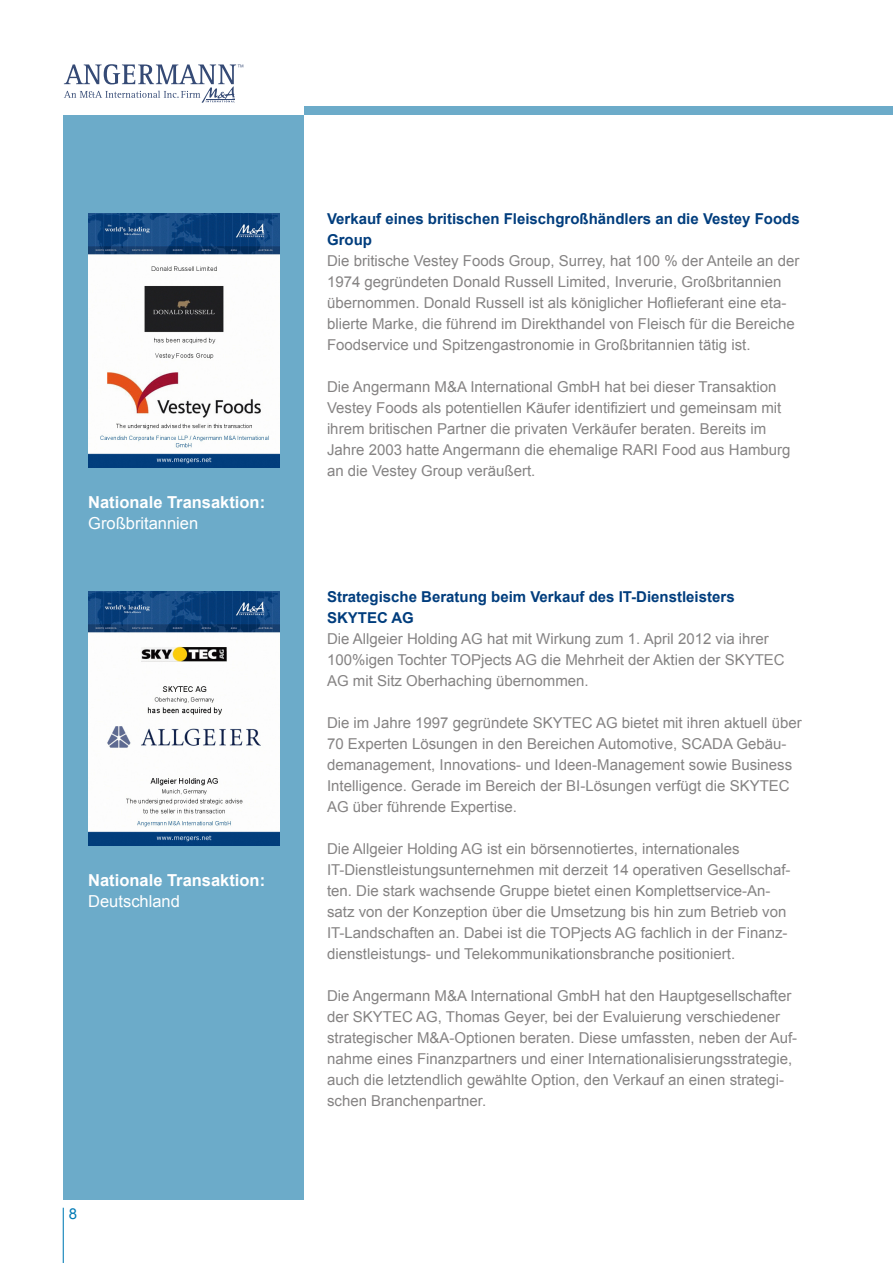
<style>
.page{position:relative;width:893px;height:1263px;background:#fff}
.page>*{position:absolute;margin:0;border:0;box-sizing:border-box;transform-origin:0 0}
.t1{font:700 16.5px "Arial";color:#fff}
.t2{font:16.5px "Arial";color:#fff}
.t3{font:15px/21px "Arial";color:#858383}
.t4{font:700 15px/21px "Arial";color:#003d7d}
.t5{font:15px "Arial";color:#007ab5}
</style>
<div class="page">
<div style="left:64px;top:115px;width:240px;height:1084px;background:#6cabc9"></div>
<svg style="left:64px;top:64px;width:179px;height:39px"></svg>
<div style="left:304px;top:106px;width:589px;height:9px;background:#6cabc9"></div>
<hr style="left:63px;top:1208px;width:1px;height:55px;background:#007ab5">
<img style="left:88px;top:213px;width:192px;height:254px">
<img style="left:88px;top:591px;width:192px;height:254px">
<p class="t1" style="left:88px;top:491px;width:178px">Nationale Transaktion:</p>
<p class="t2" style="left:88px;top:512px;width:112px">Großbritannien</p>
<p class="t1" style="left:88px;top:869px;width:178px">Nationale Transaktion:</p>
<p class="t2" style="left:88px;top:890px;width:93px">Deutschland</p>
<p class="t5" style="left:69px;top:1203px;width:10px">8</p>
<p class="t4" style="left:327px;top:209px;width:474px">Verkauf eines britischen Fleischgroßhändlers an die Vestey Foods<br>Group</p>
<p class="t3" style="left:327px;top:251px;width:474px">Die britische Vestey Foods Group, Surrey, hat 100 % der Anteile an der 1974 gegründeten Donald Russell Limited, Inverurie, Großbritannien übernommen. Donald Russell ist als königlicher Hoflieferant eine eta&shy;blierte Marke, die führend im Direkthandel von Fleisch für die Bereiche Foodservice und Spitzengastronomie in Großbritannien tätig ist.</p>
<p class="t3" style="left:327px;top:377px;width:465px">Die Angermann M&amp;A International GmbH hat bei dieser Transaktion Vestey Foods als potentiellen Käufer identifiziert und gemeinsam mit ihrem britischen Partner die privaten Verkäufer beraten. Bereits im Jahre 2003 hatte Angermann die ehemalige RARI Food aus Hamburg an die Vestey Group veräußert.</p>
<p class="t4" style="left:327px;top:587px;width:409px">Strategische Beratung beim Verkauf des IT-Dienstleisters<br>SKYTEC AG</p>
<p class="t3" style="left:327px;top:629px;width:459px">Die Allgeier Holding AG hat mit Wirkung zum 1. April 2012 via ihrer<br>100%igen Tochter TOPjects AG die Mehrheit der Aktien der SKYTEC<br>AG mit Sitz Oberhaching übernommen.</p>
<p class="t3" style="left:327px;top:713px;width:476px">Die im Jahre 1997 gegründete SKYTEC AG bietet mit ihren aktuell über 70 Experten Lösungen in den Bereichen Automotive, SCADA Gebäu&shy;demanagement, Innovations- und Ideen-Management sowie Business Intelligence. Gerade im Bereich der BI-Lösungen verfügt die SKYTEC AG über führende Expertise.</p>
<p class="t3" style="left:327px;top:839px;width:465px">Die Allgeier Holding AG ist ein börsennotiertes, internationales IT-Dienstleistungsunternehmen mit derzeit 14 operativen Gesellschaf&shy;ten. Die stark wachsende Gruppe bietet einen Komplettservice-An&shy;satz von der Konzeption über die Umsetzung bis hin zum Betrieb von IT-Landschaften an. Dabei ist die TOPjects AG fachlich in der Finanz&shy;dienstleistungs- und Telekommunikationsbranche positioniert.</p>
<p class="t3" style="left:327px;top:986px;width:472px">Die Angermann M&amp;A International GmbH hat den Hauptgesellschafter der SKYTEC AG, Thomas Geyer, bei der Evaluierung verschiedener strategischer M&amp;A-Optionen beraten. Diese umfassten, neben der Auf&shy;nahme eines Finanzpartners und einer Internationalisierungsstrategie, auch die letztendlich gewählte Option, den Verkauf an einen strategi&shy;schen Branchenpartner.</p>
</div>
